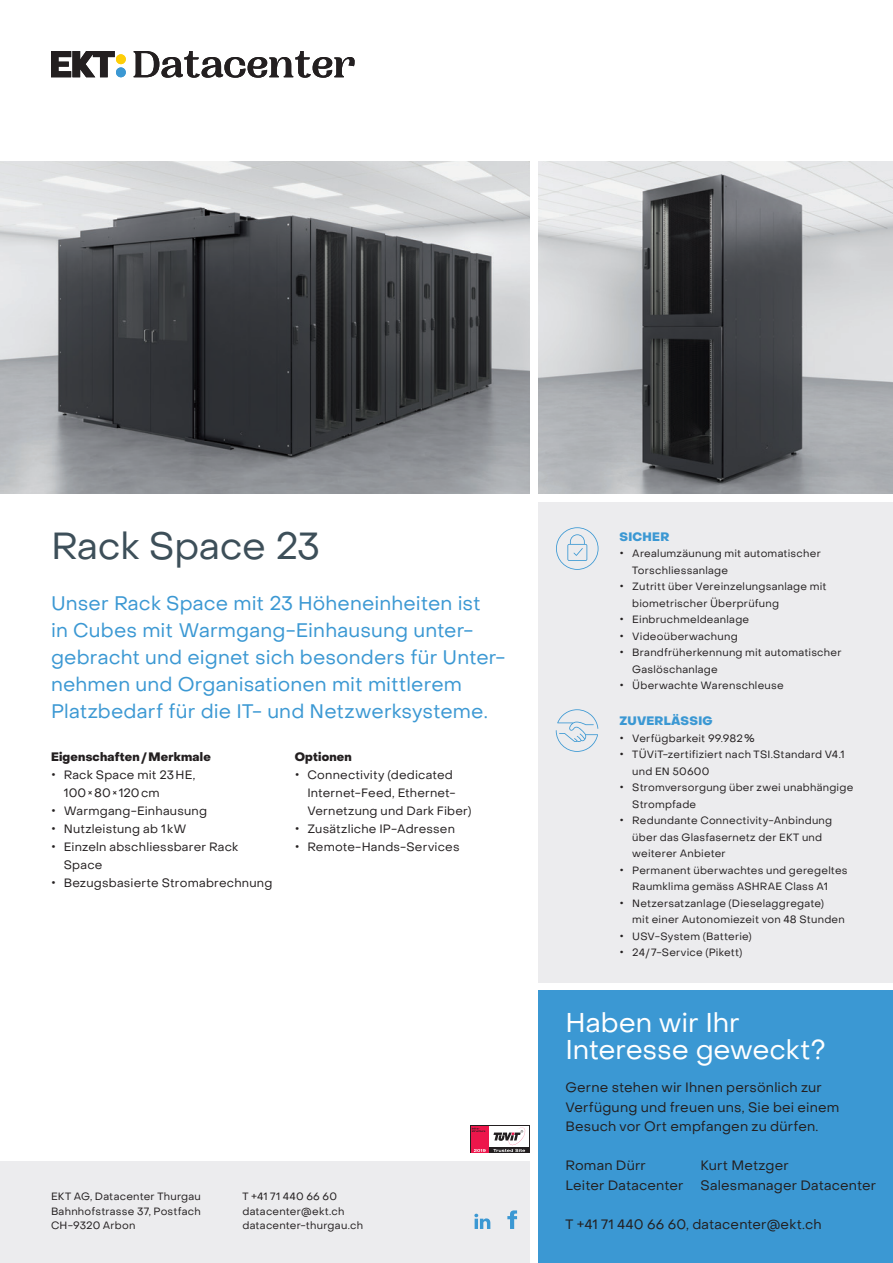
<style>
.page{position:relative;width:893px;height:1263px;background:#fff}
.page>*{position:absolute;margin:0;border:0;box-sizing:border-box;transform-origin:0 0}
.t1{font:37.5px "Object Sans";letter-spacing:-.005em;color:#3d4f59}
.t2{font:27px/27px "Object Sans";letter-spacing:-.005em;color:#fff}
.t3{font:19.5px/27px "Object Sans";letter-spacing:.005em;color:#3b98d3}
.t4{font:13.5px/19.5px "Object Sans";letter-spacing:.01em;color:#231f20}
.t5{font:12px/18px "Object Sans";letter-spacing:.015em;color:#231f20}
.t6{font:800 12px "Object Sans";letter-spacing:.02em;color:#231f20}
.t7{font:800 12px "Object Sans";letter-spacing:.02em;color:#3b98d3}
.t8{font:10.5px/16.5px "Object Sans";letter-spacing:.02em;color:#231f20}
.s1{font-size:21px}
.s2{font-size:19.5px}
</style>
<div class="page">
<svg style="left:51px;top:51px;width:64px;height:26px"></svg>
<div style="left:116px;top:54px;width:10px;height:10px;background:#fece08;border-radius:50%"></div>
<div style="left:116px;top:67px;width:10px;height:10px;background:#3b98d3;border-radius:50%"></div>
<svg style="left:134px;top:51px;width:221px;height:27px"></svg>
<div style="left:538px;top:502px;width:355px;height:480px;background:#ececee"></div>
<div style="left:538px;top:991px;width:355px;height:272px;background:#3b98d3"></div>
<div style="left:0;top:1161px;width:530px;height:102px;background:#ececee"></div>
<svg style="left:470px;top:1125px;width:60px;height:28px"></svg>
<div style="left:490px;top:1126px;width:39px;height:20px;background:#fff"></div>
<div style="left:471px;top:1126px;width:18px;height:26px;background:#ed164b"></div>
<svg style="left:474px;top:1149px;width:12px;height:3px"></svg>
<svg style="left:472px;top:1128px;width:13px;height:4px"></svg>
<svg style="left:493px;top:1127px;width:32px;height:25px"></svg>
<svg style="left:507px;top:1210px;width:10px;height:19px"></svg>
<svg style="left:474px;top:1214px;width:16px;height:15px"></svg>
<img style="left:0;top:162px;width:530px;height:331px">
<img style="left:538px;top:162px;width:355px;height:331px">
<svg style="left:556px;top:527px;width:42px;height:43px"></svg>
<svg style="left:556px;top:709px;width:42px;height:43px"></svg>
<h1 class="t1" style="left:51px;top:523px;width:270px">Rack Space 23</h1>
<h3 class="t3" style="left:51px;top:589px;width:456px">Unser Rack Space mit 23 Höheneinheiten ist<br>in Cubes mit Warmgang-Einhausung unter&shy;gebracht und eignet sich besonders für Unter&shy;nehmen und Organisationen mit mittlerem Platzbedarf für die IT- und Netzwerksysteme.</h3>
<p class="t6" style="left:51px;top:749px;width:161px">Eigenschaften/Merkmale</p>
<p class="t5" style="left:64px;top:765px;width:133px;text-indent:-13px"><span class="s1">•</span> Rack Space mit 23HE,<br>100×80×120cm</p>
<p class="t5" style="left:51px;top:801px;width:158px"><span class="s1">•</span> Warmgang-Einhausung</p>
<p class="t5" style="left:51px;top:819px;width:137px"><span class="s1">•</span> Nutzleistung ab 1kW</p>
<p class="t5" style="left:64px;top:837px;width:176px;text-indent:-13px"><span class="s1">•</span> Einzeln abschliessbarer Rack<br>Space</p>
<p class="t5" style="left:51px;top:873px;width:223px"><span class="s1">•</span> Bezugsbasierte Stromabrechnung</p>
<p class="t6" style="left:295px;top:749px;width:59px">Optionen</p>
<p class="t5" style="left:307px;top:765px;width:166px;text-indent:-13px"><span class="s1">•</span> Connectivity (dedicated<br>Internet-Feed, Ethernet-<br>Vernetzung und Dark Fiber)</p>
<p class="t5" style="left:295px;top:819px;width:162px"><span class="s1">•</span> Zusätzliche IP-Adressen</p>
<p class="t5" style="left:295px;top:837px;width:166px"><span class="s1">•</span> Remote-Hands-Services</p>
<p class="t8" style="left:51px;top:1190px;width:151px;line-height:14.2px;text-align:justify">EKT AG, Datacenter Thurgau Bahnhofstrasse 37, Postfach CH-9320 Arbon</p>
<p class="t8" style="left:242px;top:1190px;width:122px;line-height:14.2px">T +41 71 440 66 60 datacenter@ekt.ch datacenter-thurgau.ch</p>
<p class="t7" style="left:620px;top:529px;width:51px">SICHER</p>
<p class="t8" style="left:632px;top:545px;width:190px;text-indent:-13px"><span class="s2">•</span> Arealumzäunung mit automatischer<br>Torschliessanlage</p>
<p class="t8" style="left:632px;top:578px;width:196px;text-indent:-13px"><span class="s2">•</span> Zutritt über Vereinzelungsanlage mit biometrischer Überprüfung</p>
<p class="t8" style="left:620px;top:611px;width:131px"><span class="s2">•</span> Einbruchmeldeanlage</p>
<p class="t8" style="left:620px;top:628px;width:120px"><span class="s2">•</span> Videoüberwachung</p>
<p class="t8" style="left:632px;top:644px;width:211px;text-indent:-13px"><span class="s2">•</span> Brandfrüherkennung mit automatischer<br>Gaslöschanlage</p>
<p class="t8" style="left:620px;top:677px;width:166px"><span class="s2">•</span> Überwachte Warenschleuse</p>
<p class="t7" style="left:620px;top:713px;width:95px">ZUVERLÄSSIG</p>
<p class="t8" style="left:620px;top:730px;width:137px"><span class="s2">•</span> Verfügbarkeit 99.982%</p>
<p class="t8" style="left:632px;top:746px;width:214px;text-indent:-13px"><span class="s2">•</span> TÜViT-zertifiziert nach TSI.Standard V4.1 und EN 50600</p>
<p class="t8" style="left:632px;top:779px;width:222px;text-indent:-13px"><span class="s2">•</span> Stromversorgung über zwei unabhängige<br>Strompfade</p>
<p class="t8" style="left:632px;top:812px;width:201px;text-indent:-13px"><span class="s2">•</span> Redundante Connectivity-Anbindung über das Glasfasernetz der EKT und weiterer Anbieter</p>
<p class="t8" style="left:632px;top:862px;width:217px;text-indent:-13px"><span class="s2">•</span> Permanent überwachtes und geregeltes<br>Raumklima gemäss ASHRAE Class A1</p>
<p class="t8" style="left:632px;top:895px;width:214px;text-indent:-13px"><span class="s2">•</span> Netzersatzanlage (Dieselaggregate)<br>mit einer Autonomiezeit von 48 Stunden</p>
<p class="t8" style="left:620px;top:928px;width:134px"><span class="s2">•</span> USV-System (Batterie)</p>
<p class="t8" style="left:620px;top:944px;width:124px"><span class="s2">•</span> 24/ 7-Service (Pikett)</p>
<h2 class="t2" style="left:566px;top:1009px;width:262px">Haben wir Ihr<br>Interesse geweckt?</h2>
<p class="t4" style="left:566px;top:1078px;width:275px">Gerne stehen wir Ihnen persönlich zur<br>Verfügung und freuen uns, Sie bei einem<br>Besuch vor Ort empfangen zu dürfen.</p>
<p class="t4" style="left:566px;top:1156px;width:82px">Roman Dürr</p>
<p class="t4" style="left:701px;top:1156px;width:90px">Kurt Metzger</p>
<p class="t4" style="left:566px;top:1175px;width:119px">Leiter Datacenter</p>
<p class="t4" style="left:701px;top:1175px;width:177px">Salesmanager Datacenter</p>
<p class="t4" style="left:566px;top:1214px;width:258px">T +41 71 440 66 60, datacenter@ekt.ch</p>
</div>
